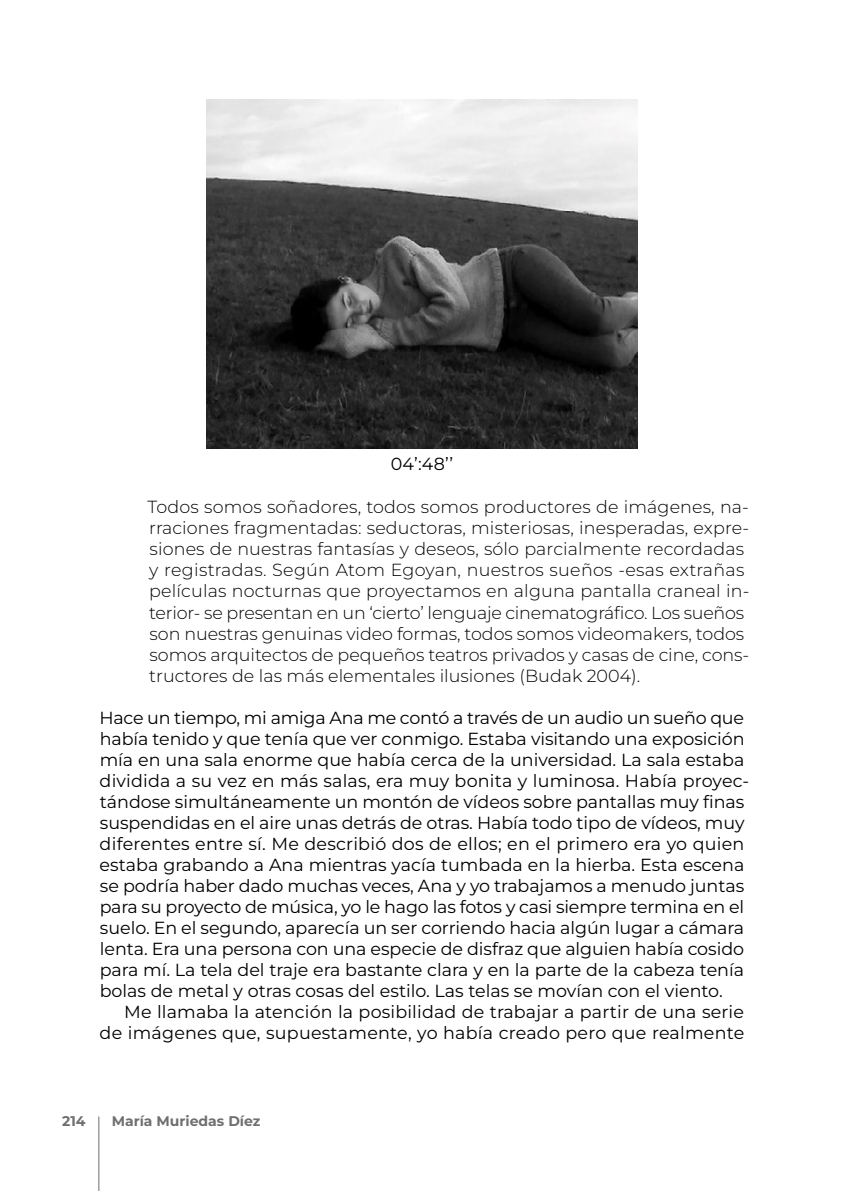
<style>
.page{position:relative;width:844px;height:1191px;background:#fff}
.page>*{position:absolute;margin:0;border:0;box-sizing:border-box;transform-origin:0 0}
.t1{font:17.5px/21px "Montserrat";letter-spacing:-.005em;color:#000}
.t2{font:300 17.5px/21px "Montserrat";color:#000}
.t3{font:700 14px "Montserrat";color:#706f6f}
</style>
<div class="page">
<hr style="left:98px;top:1116px;width:1px;height:75px;background:#706f6f">
<img style="left:207px;top:99px;width:430px;height:349px">
<p class="t1" style="left:390px;top:452px;width:64px">04’:48’’</p>
<p class="t2" style="left:147px;top:496px;width:603px">Todos somos soñadores, todos somos productores de imágenes, na&shy;rraciones fragmentadas: seductoras, misteriosas, inesperadas, expre&shy;siones de nuestras fantasías y deseos, sólo parcialmente recordadas y registradas. Según Atom Egoyan, nuestros sueños -esas extrañas películas nocturnas que proyectamos en alguna pantalla craneal in&shy;terior- se presentan en un ‘cierto’ lenguaje cinematográfico. Los sueños son nuestras genuinas video formas, todos somos videomakers, todos somos arquitectos de pequeños teatros privados y casas de cine, cons&shy;tructores de las más elementales ilusiones (Budak 2004).</p>
<p class="t1" style="left:99px;top:706px;width:651px">Hace un tiempo, mi amiga Ana me contó a través de un audio un sueño que había tenido y que tenía que ver conmigo. Estaba visitando una exposición mía en una sala enorme que había cerca de la universidad. La sala estaba dividida a su vez en más salas, era muy bonita y luminosa. Había proyec&shy;tándose simultáneamente un montón de vídeos sobre pantallas muy finas suspendidas en el aire unas detrás de otras. Había todo tipo de vídeos, muy diferentes entre sí. Me describió dos de ellos; en el primero era yo quien estaba grabando a Ana mientras yacía tumbada en la hierba. Esta escena se podría haber dado muchas veces, Ana y yo trabajamos a menudo juntas para su proyecto de música, yo le hago las fotos y casi siempre termina en el suelo. En el segundo, aparecía un ser corriendo hacia algún lugar a cámara lenta. Era una persona con una especie de disfraz que alguien había cosido para mí. La tela del traje era bastante clara y en la parte de la cabeza tenía bolas de metal y otras cosas del estilo. Las telas se movían con el viento.</p>
<p class="t1" style="left:100px;top:1000px;width:646px;text-align:right">Me llamaba la atención la posibilidad de trabajar a partir de una serie de imágenes que, supuestamente, yo había creado pero que realmente</p>
<p class="t3" style="left:62px;top:1112px;width:25px">214</p>
<p class="t3" style="left:112px;top:1112px;width:150px">María Muriedas Díez</p>
</div>
